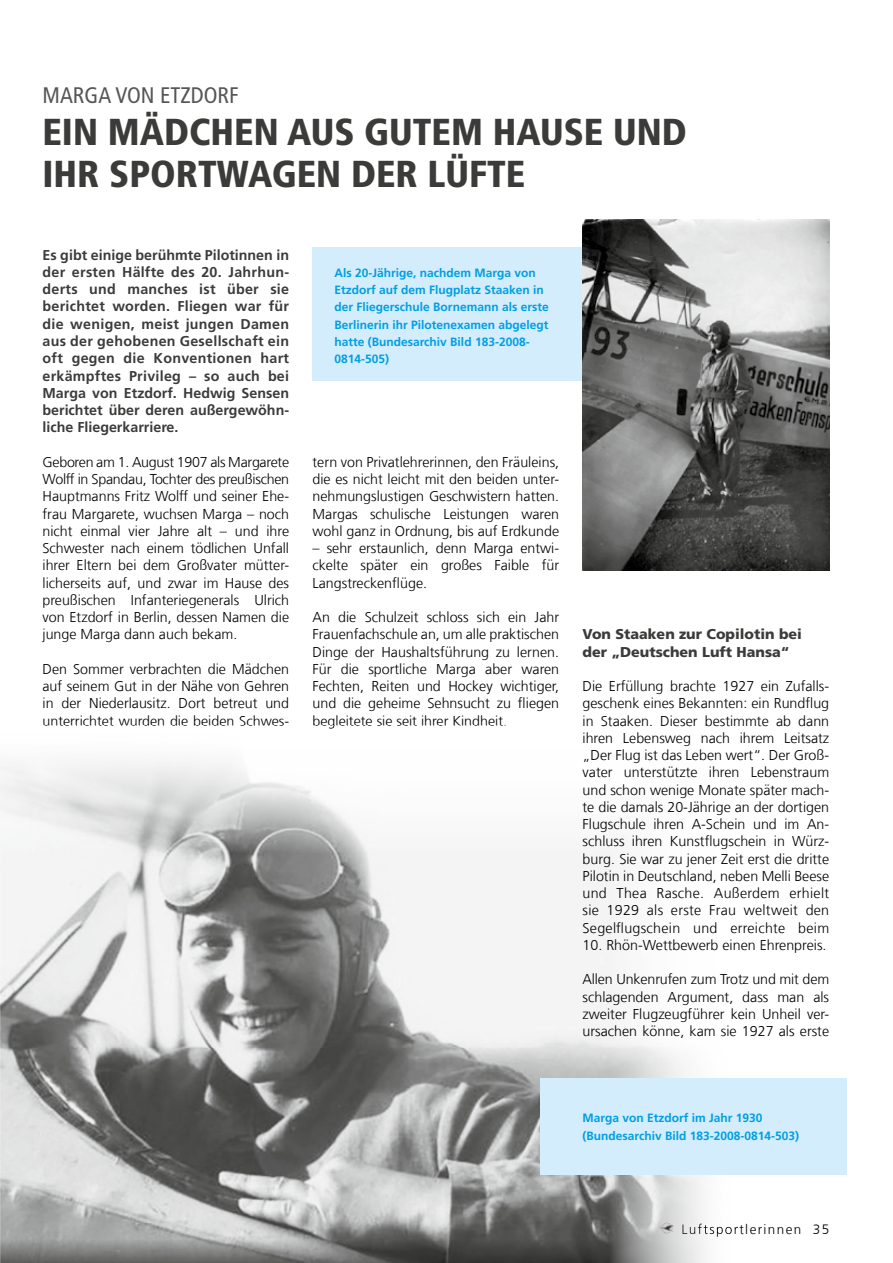
<style>
.page{position:relative;width:893px;height:1263px;background:#fff}
.page>*{position:absolute;margin:0;border:0;box-sizing:border-box;transform-origin:0 0}
.t1{font:900 condensed 37.5px/42px "Frutiger LT Com";color:#3b3b3a}
.t2{font:condensed 22.5px "Frutiger LT Com";color:#565656}
.t3{font:300 14.25px/17.2px "Frutiger LT Com";color:#000;text-align:justify}
.t4{font:700 14.25px/17.2px "Frutiger LT Com";color:#3b3b3a;text-align:justify}
.t5{font:900 14.25px/17.2px "Frutiger LT Com";color:#3b3b3a}
.t6{font:300 13.5px "Frutiger LT Com";letter-spacing:.1em;color:#000}
.t7{font:700 12px/17.2px "Frutiger LT Com";color:#009ee3}
</style>
<div class="page">
<div style="left:313px;top:247px;width:399px;height:133px;background:#d4edfc"></div>
<img style="left:0;top:725px;width:737px;height:538px">
<img style="left:43px;top:1224px;width:123px;height:10px">
<img style="left:682px;top:1223px;width:55px;height:14px">
<img style="left:44px;top:725px;width:245px;height:1px">
<img style="left:314px;top:725px;width:193px;height:3px">
<img style="left:583px;top:220px;width:246px;height:350px">
<div style="left:540px;top:1078px;width:306px;height:96px;background:#d4edfc"></div>
<h2 class="t2" style="left:43px;top:82px;width:198px">MARGA VON ETZDORF</h2>
<h1 class="t1" style="left:43px;top:111px;width:646px">EIN MÄDCHEN AUS GUTEM HAUSE UND<br>IHR SPORTWAGEN DER LÜFTE</h1>
<p class="t4" style="left:43px;top:246px;width:248px">Es gibt einige berühmte Pilotinnen in der ersten Hälfte des 20. Jahrhun&shy;derts und manches ist über sie berichtet worden. Fliegen war für die wenigen, meist jungen Damen aus der gehobenen Gesellschaft ein oft gegen die Konventionen hart erkämpftes Privileg – so auch bei Marga von Etzdorf. Hedwig Sensen berichtet über deren außergewöhn&shy;liche Fliegerkarriere.</p>
<p class="t3" style="left:43px;top:453px;width:248px">Geboren am 1. August 1907 als Margarete Wolff in Spandau, Tochter des preußischen Hauptmanns Fritz Wolff und seiner Ehe&shy;frau Margarete, wuchsen Marga – noch nicht einmal vier Jahre alt – und ihre Schwester nach einem tödlichen Unfall ihrer Eltern bei dem Großvater mütter&shy;licherseits auf, und zwar im Hause des preußischen Infanteriegenerals Ulrich von Etzdorf in Berlin, dessen Namen die junge Marga dann auch bekam.</p>
<p class="t3" style="left:43px;top:660px;width:248px">Den Sommer verbrachten die Mädchen auf seinem Gut in der Nähe von Gehren in der Niederlausitz. Dort betreut und unterrichtet wurden die beiden Schwes-</p>
<p class="t7" style="left:334px;top:264px;width:216px">Als 20-Jährige, nachdem Marga von<br>Etzdorf auf dem Flugplatz Staaken in der Fliegerschule Bornemann als erste<br>Berlinerin ihr Pilotenexamen abgelegt hatte (Bundesarchiv Bild 183-2008-<br>0814-505)</p>
<p class="t3" style="left:313px;top:453px;width:248px">tern von Privatlehrerinnen, den Fräuleins, die es nicht leicht mit den beiden unter&shy;nehmungslustigen Geschwistern hatten.<br>Margas schulische Leistungen waren wohl ganz in Ordnung, bis auf Erdkunde</p>
<p class="t3" style="left:313px;top:540px;width:248px">– sehr erstaunlich, denn Marga entwi&shy;ckelte später ein großes Faible für Langstreckenflüge.</p>
<p class="t3" style="left:313px;top:609px;width:248px">An die Schulzeit schloss sich ein Jahr Frauenfachschule an, um alle praktischen Dinge der Haushaltsführung zu lernen.<br>Für die sportliche Marga aber waren Fechten, Reiten und Hockey wichtiger, und die geheime Sehnsucht zu fliegen begleitete sie seit ihrer Kindheit.</p>
<p class="t5" style="left:583px;top:626px;width:221px">Von Staaken zur Copilotin bei der „Deutschen Luft Hansa“</p>
<p class="t3" style="left:583px;top:677px;width:248px">Die Erfüllung brachte 1927 ein Zufalls&shy;geschenk eines Bekannten: ein Rundflug in Staaken. Dieser bestimmte ab dann ihren Lebensweg nach ihrem Leitsatz „Der Flug ist das Leben wert“. Der Groß&shy;vater unterstützte ihren Lebenstraum und schon wenige Monate später mach&shy;te die damals 20-Jährige an der dortigen Flugschule ihren A-Schein und im An&shy;schluss ihren Kunstflugschein in Würz&shy;burg. Sie war zu jener Zeit erst die dritte Pilotin in Deutschland, neben Melli Beese und Thea Rasche. Außerdem erhielt sie 1929 als erste Frau weltweit den Segelflugschein und erreichte beim</p>
<p class="t3" style="left:583px;top:936px;width:245px">10. Rhön-Wettbewerb einen Ehrenpreis.</p>
<p class="t3" style="left:583px;top:971px;width:248px">Allen Unkenrufen zum Trotz und mit dem schlagenden Argument, dass man als zweiter Flugzeugführer kein Unheil ver&shy;ursachen könne, kam sie 1927 als erste</p>
<p class="t7" style="left:583px;top:1109px;width:218px">Marga von Etzdorf im Jahr 1930 (Bundesarchiv Bild 183-2008-0814-503)</p>
<p class="t6" style="left:681px;top:1221px;width:149px">Luftsportlerinnen 35</p>
</div>
